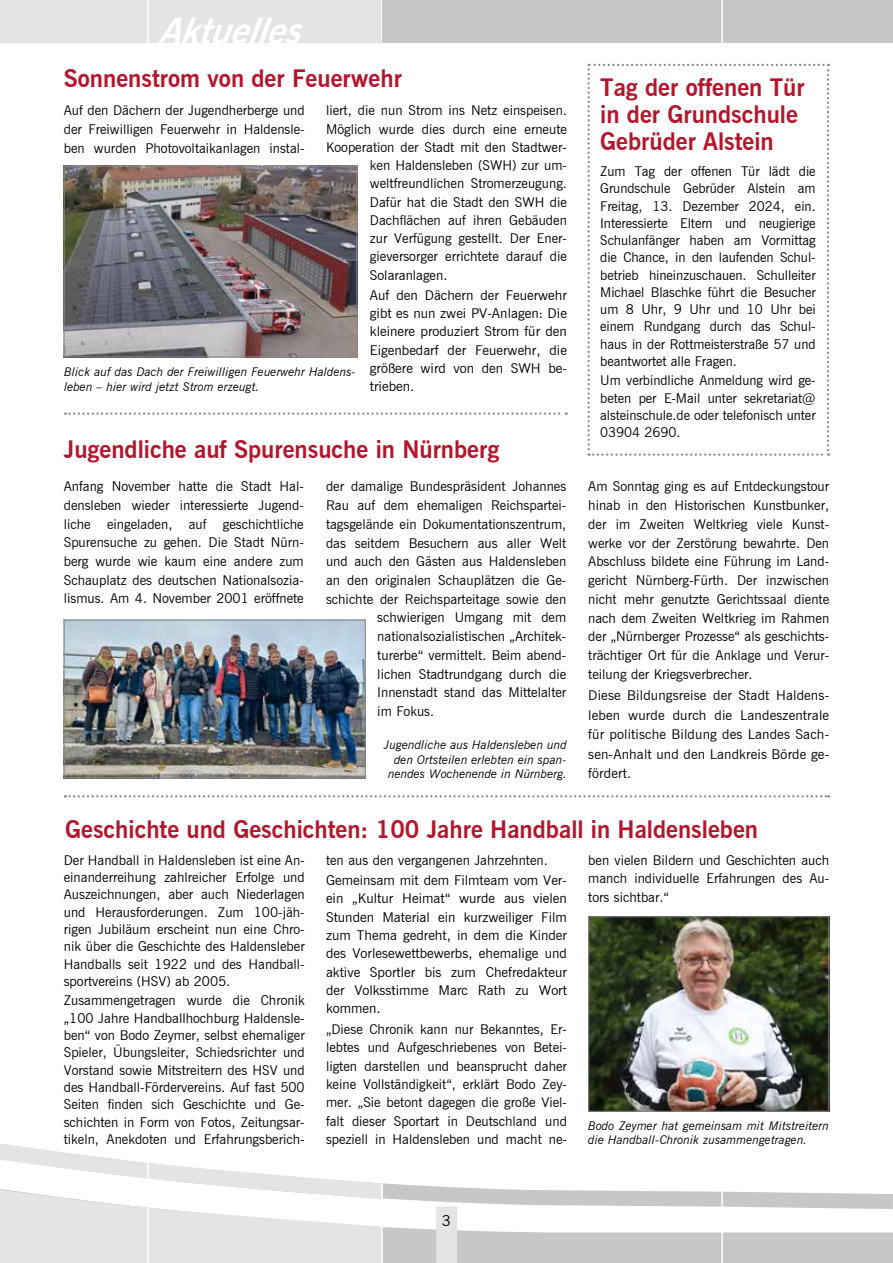
<style>
.page{position:relative;width:893px;height:1263px;background:#fff}
.page>*{position:absolute;margin:0;border:0;box-sizing:border-box;transform-origin:0 0}
.t1{font:italic 700 36px "News Gothic BT";color:#fff}
.t2{font:700 24px/27px "News Gothic BT";color:#b5152b}
.t3{font:15px "News Gothic BT";color:#000}
.t4{font:13.5px/17.2px "News Gothic BT";color:#000;text-align:justify}
.t5{font:italic 12px/14.4px "News Gothic BT";color:#000}
</style>
<div class="page">
<div style="left:0;top:0;width:383px;height:43px;background:#e3e4e4"></div>
<svg style="left:398px;top:1187px;width:495px;height:76px"></svg>
<div style="left:436px;top:1206px;width:21px;height:57px;background:#e3e4e4"></div>
<svg style="left:0;top:1144px;width:398px;height:119px"></svg>
<hr style="left:381px;top:0;width:2px;height:1263px;background:#fff">
<hr style="left:147px;top:0;width:2px;height:1263px;background:#fff">
<div style="left:383px;top:0;width:510px;height:43px;background:#c6c7c8"></div>
<hr style="left:721px;top:0;width:2px;height:1263px;background:#fff">
<img style="left:66px;top:168px;width:289px;height:187px">
<div style="left:64px;top:166px;width:293px;height:191px;border:1px solid #87888a"></div>
<svg style="left:65px;top:412px;width:502px;height:3px"></svg>
<img style="left:590px;top:918px;width:237px;height:192px">
<div style="left:588px;top:916px;width:241px;height:196px;border:1px solid #87888a"></div>
<svg style="left:65px;top:795px;width:764px;height:2px"></svg>
<svg style="left:587px;top:64px;width:242px;height:392px"></svg>
<img style="left:66px;top:622px;width:298px;height:154px">
<div style="left:64px;top:620px;width:302px;height:158px;border:1px solid #87888a"></div>
<h1 class="t1" style="left:157px;top:9px;width:159px">Aktuelles</h1>
<h2 class="t2" style="left:64px;top:65px;width:340px">Sonnenstrom von der Feuerwehr</h2>
<p class="t4" style="left:64px;top:101px;width:242px;line-height:18.6px">Auf den Dächern der Jugendherberge und der Freiwilligen Feuerwehr in Haldensle&shy;ben wurden Photovoltaikanlagen instal-</p>
<p class="t4" style="left:326px;top:102px;width:242px">liert, die nun Strom ins Netz einspeisen.</p>
<p class="t4" style="left:326px;top:120px;width:242px">Möglich wurde dies durch eine erneute</p>
<p class="t4" style="left:326px;top:138px;width:242px">Kooperation der Stadt mit den Stadtwer-</p>
<p class="t4" style="left:370px;top:157px;width:199px">ken Haldensleben (SWH) zur um-</p>
<p class="t4" style="left:370px;top:175px;width:199px">weltfreundlichen Stromerzeugung.</p>
<p class="t4" style="left:370px;top:193px;width:199px">Dafür hat die Stadt den SWH die</p>
<p class="t4" style="left:370px;top:211px;width:199px">Dachflächen auf ihren Gebäuden</p>
<p class="t4" style="left:370px;top:230px;width:199px">zur Verfügung gestellt. Der Ener-</p>
<p class="t4" style="left:370px;top:248px;width:199px">gieversorger errichtete darauf die</p>
<p class="t4" style="left:370px;top:266px;width:79px">Solaranlagen.</p>
<p class="t4" style="left:370px;top:286px;width:199px;line-height:18.3px">Auf den Dächern der Feuerwehr gibt es nun zwei PV-Anlagen: Die kleinere produziert Strom für den Eigenbedarf der Feuerwehr, die größere wird von den SWH be&shy;trieben.</p>
<p class="t5" style="left:64px;top:365px;width:293px">Blick auf das Dach der Freiwilligen Feuerwehr Haldens&shy;leben – hier wird jetzt Strom erzeugt.</p>
<h2 class="t2" style="left:64px;top:436px;width:437px">Jugendliche auf Spurensuche in Nürnberg</h2>
<p class="t4" style="left:64px;top:477px;width:242px;line-height:18.8px">Anfang November hatte die Stadt Hal&shy;densleben wieder interessierte Jugend&shy;liche eingeladen, auf geschichtliche Spurensuche zu gehen. Die Stadt Nürn&shy;berg wurde wie kaum eine andere zum Schauplatz des deutschen Nationalsozia&shy;lismus. Am 4. November 2001 eröffnete</p>
<p class="t4" style="left:326px;top:478px;width:242px">der damalige Bundespräsident Johannes</p>
<p class="t4" style="left:326px;top:497px;width:242px">Rau auf dem ehemaligen Reichspartei-</p>
<p class="t4" style="left:326px;top:515px;width:242px">tagsgelände ein Dokumentationszentrum,</p>
<p class="t4" style="left:326px;top:534px;width:242px">das seitdem Besuchern aus aller Welt</p>
<p class="t4" style="left:326px;top:553px;width:242px">und auch den Gästen aus Haldensleben</p>
<p class="t4" style="left:326px;top:571px;width:242px">an den originalen Schauplätzen die Ge-</p>
<p class="t4" style="left:326px;top:590px;width:242px">schichte der Reichsparteitage sowie den</p>
<p class="t4" style="left:377px;top:609px;width:191px">schwierigen Umgang mit dem</p>
<p class="t4" style="left:377px;top:627px;width:190px">nationalsozialistischen „Architek-</p>
<p class="t4" style="left:377px;top:646px;width:190px">turerbe“ vermittelt. Beim abend-</p>
<p class="t4" style="left:377px;top:665px;width:190px">lichen Stadtrundgang durch die</p>
<p class="t4" style="left:377px;top:684px;width:190px">Innenstadt stand das Mittelalter</p>
<p class="t4" style="left:377px;top:702px;width:58px">im Fokus.</p>
<p class="t5" style="left:384px;top:738px;width:184px;text-align:right">Jugendliche aus Haldensleben und den Ortsteilen erlebten ein span&shy;nendes Wochenende in Nürnberg.</p>
<h2 class="t2" style="left:600px;top:74px;width:206px">Tag der offenen Tür in der Grundschule<br>Gebrüder Alstein</h2>
<p class="t4" style="left:600px;top:163px;width:217px">Zum Tag der offenen Tür lädt die Grundschule Gebrüder Alstein am Freitag, 13. Dezember 2024, ein.<br>Interessierte Eltern und neugierige Schulanfänger haben am Vormittag die Chance, in den laufenden Schul&shy;betrieb hineinzuschauen. Schulleiter Michael Blaschke führt die Besucher um 8 Uhr, 9 Uhr und 10 Uhr bei einem Rundgang durch das Schul&shy;haus in der Rottmeisterstraße 57 und beantwortet alle Fragen.</p>
<p class="t4" style="left:600px;top:372px;width:217px">Um verbindliche Anmeldung wird ge&shy;beten per E-Mail unter sekretariat@ alsteinschule.de oder telefonisch unter 03904 2690.</p>
<p class="t4" style="left:588px;top:477px;width:242px;line-height:18.8px">Am Sonntag ging es auf Entdeckungstour hinab in den Historischen Kunstbunker, der im Zweiten Weltkrieg viele Kunst&shy;werke vor der Zerstörung bewahrte. Den Abschluss bildete eine Führung im Land&shy;gericht Nürnberg-Fürth. Der inzwischen nicht mehr genutzte Gerichtssaal diente nach dem Zweiten Weltkrieg im Rahmen der „Nürnberger Prozesse“ als geschichts&shy;trächtiger Ort für die Anklage und Verur&shy;teilung der Kriegsverbrecher.</p>
<p class="t4" style="left:588px;top:686px;width:242px;line-height:19.5px">Diese Bildungsreise der Stadt Haldens&shy;leben wurde durch die Landeszentrale für politische Bildung des Landes Sach&shy;sen-Anhalt und den Landkreis Börde ge&shy;fördert.</p>
<h2 class="t2" style="left:65px;top:815px;width:694px">Geschichte und Geschichten: 100 Jahre Handball in Haldensleben</h2>
<p class="t4" style="left:64px;top:851px;width:242px">Der Handball in Haldensleben ist eine An&shy;einanderreihung zahlreicher Erfolge und Auszeichnungen, aber auch Niederlagen und Herausforderungen. Zum 100-jäh&shy;rigen Jubiläum erscheint nun eine Chro&shy;nik über die Geschichte des Haldensleber Handballs seit 1922 und des Handball&shy;sportvereins (HSV) ab 2005.</p>
<p class="t4" style="left:64px;top:992px;width:242px">Zusammengetragen wurde die Chronik „100 Jahre Handballhochburg Haldensle&shy;ben“ von Bodo Zeymer, selbst ehemaliger Spieler, Übungsleiter, Schiedsrichter und Vorstand sowie Mitstreitern des HSV und des Handball-Fördervereins. Auf fast 500<br>Seiten finden sich Geschichte und Ge&shy;schichten in Form von Fotos, Zeitungsar&shy;tikeln, Anekdoten und Erfahrungsberich-</p>
<p class="t4" style="left:588px;top:850px;width:242px;line-height:18.8px">ben vielen Bildern und Geschichten auch manch individuelle Erfahrungen des Au&shy;tors sichtbar.“</p>
<p class="t4" style="left:326px;top:849px;width:242px;line-height:20.4px">ten aus den vergangenen Jahrzehnten.<br>Gemeinsam mit dem Filmteam vom Ver-</p>
<p class="t4" style="left:326px;top:889px;width:242px;line-height:18.3px">ein „Kultur Heimat“ wurde aus vielen Stunden Material ein kurzweiliger Film zum Thema gedreht, in dem die Kinder des Vorlesewettbewerbs, ehemalige und aktive Sportler bis zum Chefredakteur der Volksstimme Marc Rath zu Wort kommen.</p>
<p class="t4" style="left:326px;top:1020px;width:242px;line-height:18.3px">„Diese Chronik kann nur Bekanntes, Er&shy;lebtes und Aufgeschriebenes von Betei&shy;ligten darstellen und beansprucht daher keine Vollständigkeit“, erklärt Bodo Zey&shy;mer. „Sie betont dagegen die große Viel&shy;falt dieser Sportart in Deutschland und speziell in Haldensleben und macht ne-</p>
<p class="t5" style="left:588px;top:1118px;width:242px">Bodo Zeymer hat gemeinsam mit Mitstreitern die Handball-Chronik zusammengetragen.</p>
<p class="t3" style="left:442px;top:1212px;width:11px">3</p>
</div>
